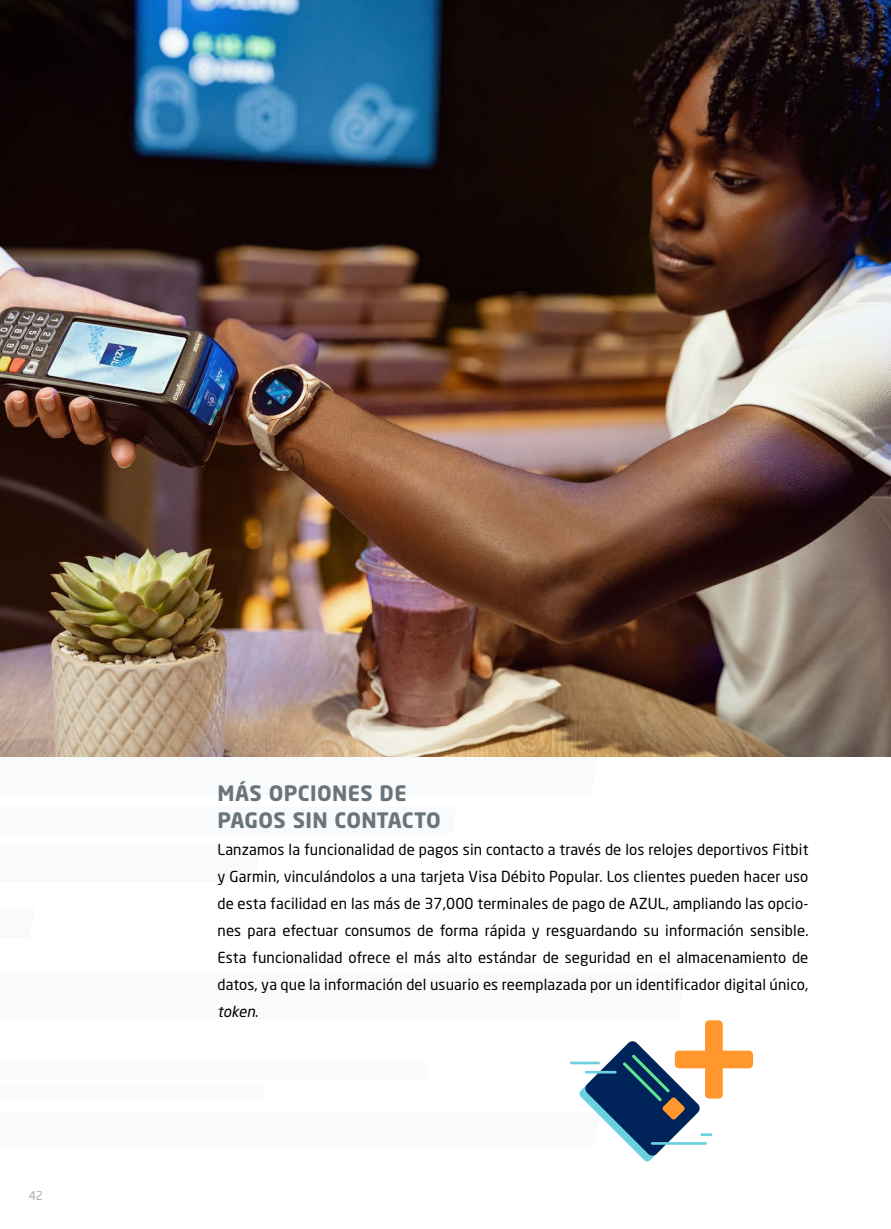
<style>
.page{position:relative;width:891px;height:1229px;background:#fff}
.page>*{position:absolute;margin:0;border:0;box-sizing:border-box;transform-origin:0 0}
.t1{font:700 21px/27px "Neo Sans Std";letter-spacing:.02em;color:#6a747b}
.t2{font:15px/27px "Neo Sans Std";letter-spacing:.01em;color:#000;text-align:justify}
.t3{font:italic 15px "Neo Sans Pro";color:#000}
.t4{font:12px "Neo Sans Std";color:#abadb0}
.s1{font-family:"Neo Sans Std";font-style:normal}
</style>
<div class="page">
<svg style="left:0;top:756px;width:601px;height:1px"></svg>
<img style="left:0;top:0;width:891px;height:756px">
<svg style="left:570px;top:1020px;width:183px;height:141px"></svg>
<hr style="left:651px;top:1142px;width:56px;height:2px;background:#6bd1de">
<p class="t4" style="left:29px;top:1188px;width:16px">42</p>
<h1 class="t1" style="left:218px;top:778px;width:225px">MÁS OPCIONES DE<br>PAGOS SIN CONTACTO</h1>
<p class="t2" style="left:218px;top:835px;width:593px">Lanzamos la funcionalidad de pagos sin contacto a través de los relojes deportivos Fitbit y Garmin, vinculándolos a una tarjeta Visa Débito Popular. Los clientes pueden hacer uso de esta facilidad en las más de 37,000 terminales de pago de AZUL, ampliando las opcio&shy;nes para efectuar consumos de forma rápida y resguardando su información sensible.<br>Esta funcionalidad ofrece el más alto estándar de seguridad en el almacenamiento de datos, ya que la información del usuario es reemplazada por un identificador digital único,</p>
<p class="t3" style="left:218px;top:1002px;width:42px">token<span class="s1">.</span></p>
</div>
